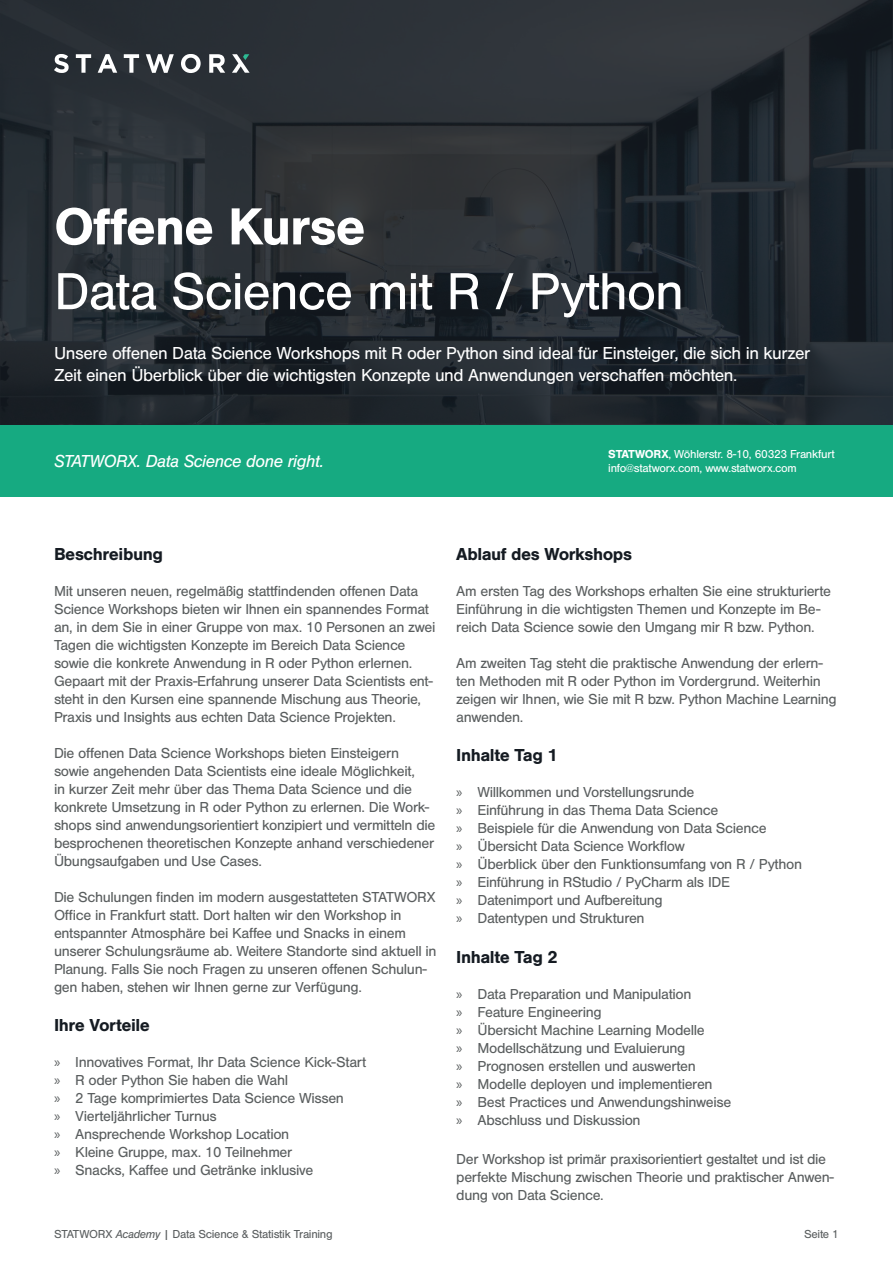
<style>
.page{position:relative;width:893px;height:1263px;background:#fff}
.page>*{position:absolute;margin:0;border:0;box-sizing:border-box;transform-origin:0 0}
.t1{font:54px "Nimbus San";letter-spacing:-.025em;color:#fff}
.t2{font:700 54px "Nimbus San";letter-spacing:-.025em;color:#fff}
.t3{font:18px/21.6px "Nimbus San";letter-spacing:-.025em;color:#fff}
.t4{font:700 18px "Nimbus San";letter-spacing:-.025em;color:#151b22}
.t5{font:italic 18px "Nimbus San";letter-spacing:-.025em;color:#fff}
.t6{font:15px/18px "Nimbus San";letter-spacing:-.025em;color:#5a5e5f}
.t7{font:12px/14.4px "Nimbus San";letter-spacing:-.025em;color:#fff}
.t8{font:12px "Nimbus San";letter-spacing:-.025em;color:#5a5e5f}
.s1{font-weight:700}
.s2{font-family:"Myriad Pro"}
.s3{font-style:italic}
</style>
<div class="page">
<svg style="left:0;top:0;width:893px;height:425px;fill:#293035"></svg>
<div style="left:0;top:425px;width:893px;height:72px;background:#16aa81"></div>
<svg style="left:76px;top:54px;width:15px;height:19px"></svg>
<svg style="left:98px;top:54px;width:19px;height:19px"></svg>
<svg style="left:124px;top:54px;width:15px;height:19px"></svg>
<svg style="left:146px;top:54px;width:28px;height:19px"></svg>
<svg style="left:181px;top:54px;width:20px;height:19px"></svg>
<svg style="left:209px;top:54px;width:16px;height:19px"></svg>
<svg style="left:54px;top:54px;width:15px;height:19px"></svg>
<svg style="left:232px;top:54px;width:18px;height:19px"></svg>
<h1 class="t2" style="left:54px;top:196px;width:313px">Offene Kurse</h1>
<h1 class="t1" style="left:54px;top:262px;width:632px">Data Science mit R / Python</h1>
<p class="t3" style="left:54px;top:343px;width:758px">Unsere offenen Data Science Workshops mit R oder Python sind ideal für Einsteiger, die sich in kurzer<br>Zeit einen Überblick über die wichtigsten Konzepte und Anwendungen verschaffen möchten.</p>
<p class="t5" style="left:54px;top:451px;width:272px">STATWORX. Data Science done right.</p>
<p class="t7" style="left:608px;top:447px;width:228px"><span class="s1">STATWORX</span>, Wöhlerstr. 8-10, 60323 Frankfurt info@statworx.com, www.statworx.com</p>
<p class="t4" style="left:54px;top:543px;width:110px">Beschreibung</p>
<p class="t6" style="left:54px;top:582px;width:383px">Mit unseren neuen, regelmäßig stattfindenden offenen Data Science Workshops bieten wir Ihnen ein spannendes Format an, in dem Sie in einer Gruppe von max. 10 Personen an zwei Tagen die wichtigsten Konzepte im Bereich Data Science sowie die konkrete Anwendung in R oder Python erlernen.<br>Gepaart mit der Praxis-Erfahrung unserer Data Scientists ent&shy;steht in den Kursen eine spannende Mischung aus Theorie, Praxis und Insights aus echten Data Science Projekten.</p>
<p class="t6" style="left:54px;top:744px;width:383px">Die offenen Data Science Workshops bieten Einsteigern sowie angehenden Data Scientists eine ideale Möglichkeit,<br>in kurzer Zeit mehr über das Thema Data Science und die konkrete Umsetzung in R oder Python zu erlernen. Die Work&shy;shops sind anwendungsorientiert konzipiert und vermitteln die besprochenen theoretischen Konzepte anhand verschiedener Übungsaufgaben und Use Cases.</p>
<p class="t6" style="left:54px;top:888px;width:384px">Die Schulungen finden im modern ausgestatteten STATWORX Office in Frankfurt statt. Dort halten wir den Workshop in entspannter Atmosphäre bei Kaffee und Snacks in einem unserer Schulungsräume ab. Weitere Standorte sind aktuell in Planung. Falls Sie noch Fragen zu unseren offenen Schulun&shy;gen haben, stehen wir Ihnen gerne zur Verfügung.</p>
<p class="t4" style="left:54px;top:1015px;width:98px">Ihre Vorteile</p>
<p class="t6" style="left:54px;top:1053px;width:314px"><span class="s2">»</span> Innovatives Format, Ihr Data Science Kick-Start <span class="s2">»</span> R oder Python Sie haben die Wahl<br><span class="s2">»</span> 2 Tage komprimiertes Data Science Wissen<br><span class="s2">»</span> Vierteljährlicher Turnus<br><span class="s2">»</span> Ansprechende Workshop Location<br><span class="s2">»</span> Kleine Gruppe, max. 10 Teilnehmer<br><span class="s2">»</span> Snacks, Kaffee und Getränke inklusive</p>
<p class="t4" style="left:456px;top:543px;width:177px">Ablauf des Workshops</p>
<p class="t6" style="left:456px;top:582px;width:376px">Am ersten Tag des Workshops erhalten Sie eine strukturierte<br>Einführung in die wichtigsten Themen und Konzepte im Be&shy;reich Data Science sowie den Umgang mir R bzw. Python.</p>
<p class="t6" style="left:456px;top:654px;width:382px">Am zweiten Tag steht die praktische Anwendung der erlern&shy;ten Methoden mit R oder Python im Vordergrund. Weiterhin zeigen wir Ihnen, wie Sie mit R bzw. Python Machine Learning anwenden.</p>
<p class="t4" style="left:456px;top:745px;width:103px">Inhalte Tag 1</p>
<p class="t6" style="left:456px;top:783px;width:347px"><span class="s2">»</span> Willkommen und Vorstellungsrunde<br><span class="s2">»</span> Einführung in das Thema Data Science<br><span class="s2">»</span> Beispiele für die Anwendung von Data Science<br><span class="s2">»</span> Übersicht Data Science Workflow<br><span class="s2">»</span> Überblick über den Funktionsumfang von R / Python <span class="s2">»</span> Einführung in RStudio / PyCharm als IDE<br><span class="s2">»</span> Datenimport und Aufbereitung<br><span class="s2">»</span> Datentypen und Strukturen</p>
<p class="t4" style="left:456px;top:947px;width:103px">Inhalte Tag 2</p>
<p class="t6" style="left:456px;top:985px;width:277px"><span class="s2">»</span> Data Preparation und Manipulation<br><span class="s2">»</span> Feature Engineering<br><span class="s2">»</span> Übersicht Machine Learning Modelle<br><span class="s2">»</span> Modellschätzung und Evaluierung<br><span class="s2">»</span> Prognosen erstellen und auswerten<br><span class="s2">»</span> Modelle deployen und implementieren<br><span class="s2">»</span> Best Practices und Anwendungshinweise <span class="s2">»</span> Abschluss und Diskussion</p>
<p class="t6" style="left:456px;top:1151px;width:379px">Der Workshop ist primär praxisorientiert gestaltet und ist die perfekte Mischung zwischen Theorie und praktischer Anwen&shy;dung von Data Science.</p>
<p class="t8" style="left:54px;top:1227px;width:280px">STATWORX <span class="s3">Academy</span> | Data Science &amp; Statistik Training</p>
<p class="t8" style="left:804px;top:1227px;width:36px">Seite 1</p>
</div>
